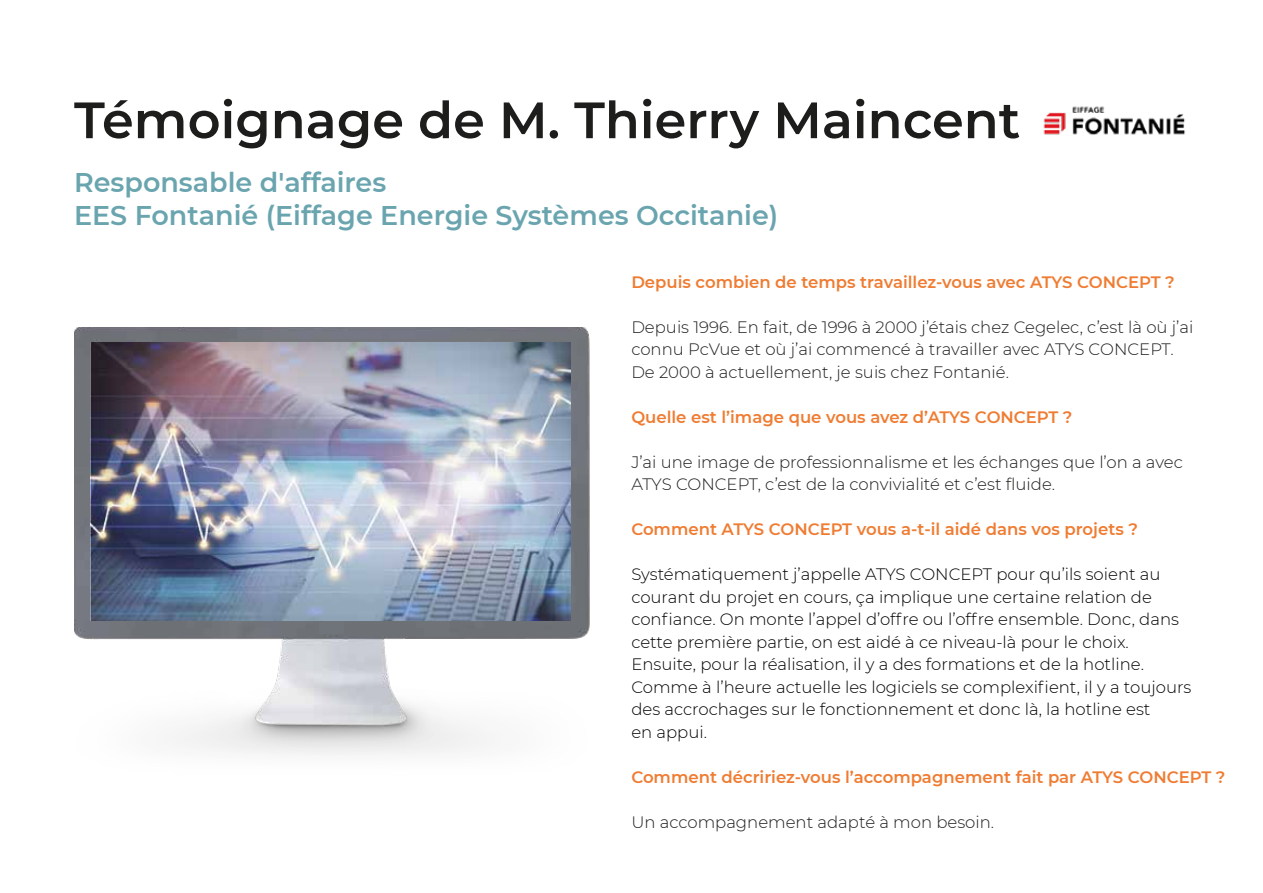
<style>
.page{position:relative;width:1263px;height:893px;background:#fff}
.page>*{position:absolute;margin:0;border:0;box-sizing:border-box;transform-origin:0 0}
.t1{font:600 51px "Montserrat";color:#1d1d1b}
.t2{font:600 27px/32.4px "Montserrat";color:#6aa5af}
.t3{font:300 16.5px/22.5px "Montserrat";color:#000}
.t4{font:300 16.5px/22.5px "Montserrat";color:#1d1d1b}
.t5{font:600 16.5px "Montserrat";color:#ef7c32}
</style>
<div class="page">
<img style="left:74px;top:327px;width:516px;height:428px">
<div style="left:319px;top:617px;width:25px;height:17px;background:#6e7479"></div>
<img style="left:1043px;top:106px;width:143px;height:29px">
<img style="left:91px;top:343px;width:480px;height:277px">
<h1 class="t1" style="left:74px;top:84px;width:948px">Témoignage de M. Thierry Maincent</h1>
<h2 class="t2" style="left:74px;top:165px;width:706px">Responsable d'affaires<br>EES Fontanié (Eiffage Energie Systèmes Occitanie)</h2>
<p class="t5" style="left:631px;top:270px;width:545px">Depuis combien de temps travaillez-vous avec ATYS CONCEPT ?</p>
<p class="t4" style="left:631px;top:315px;width:563px">Depuis 1996. En fait, de 1996 à 2000 j’étais chez Cegelec, c’est là où j’ai connu PcVue et où j’ai commencé à travailler avec ATYS CONCEPT.<br>De 2000 à actuellement, je suis chez Fontanié.</p>
<p class="t5" style="left:631px;top:405px;width:443px">Quelle est l’image que vous avez d’ATYS CONCEPT ?</p>
<p class="t4" style="left:631px;top:450px;width:553px">J’ai une image de professionnalisme et les échanges que l’on a avec<br>ATYS CONCEPT, c’est de la convivialité et c’est fluide.</p>
<p class="t5" style="left:631px;top:517px;width:508px">Comment ATYS CONCEPT vous a-t-il aidé dans vos projets ?</p>
<p class="t3" style="left:631px;top:562px;width:562px">Systématiquement j’appelle ATYS CONCEPT pour qu’ils soient au courant du projet en cours, ça implique une certaine relation de confiance. On monte l’appel d’offre ou l’offre ensemble. Donc, dans cette première partie, on est aidé à ce niveau-là pour le choix.<br>Ensuite, pour la réalisation, il y a des formations et de la hotline.<br>Comme à l’heure actuelle les logiciels se complexifient, il y a toujours des accrochages sur le fonctionnement et donc là, la hotline est<br>en appui.</p>
<p class="t5" style="left:631px;top:765px;width:596px">Comment décririez-vous l’accompagnement fait par ATYS CONCEPT ?</p>
<p class="t4" style="left:631px;top:810px;width:364px">Un accompagnement adapté à mon besoin.</p>
</div>
